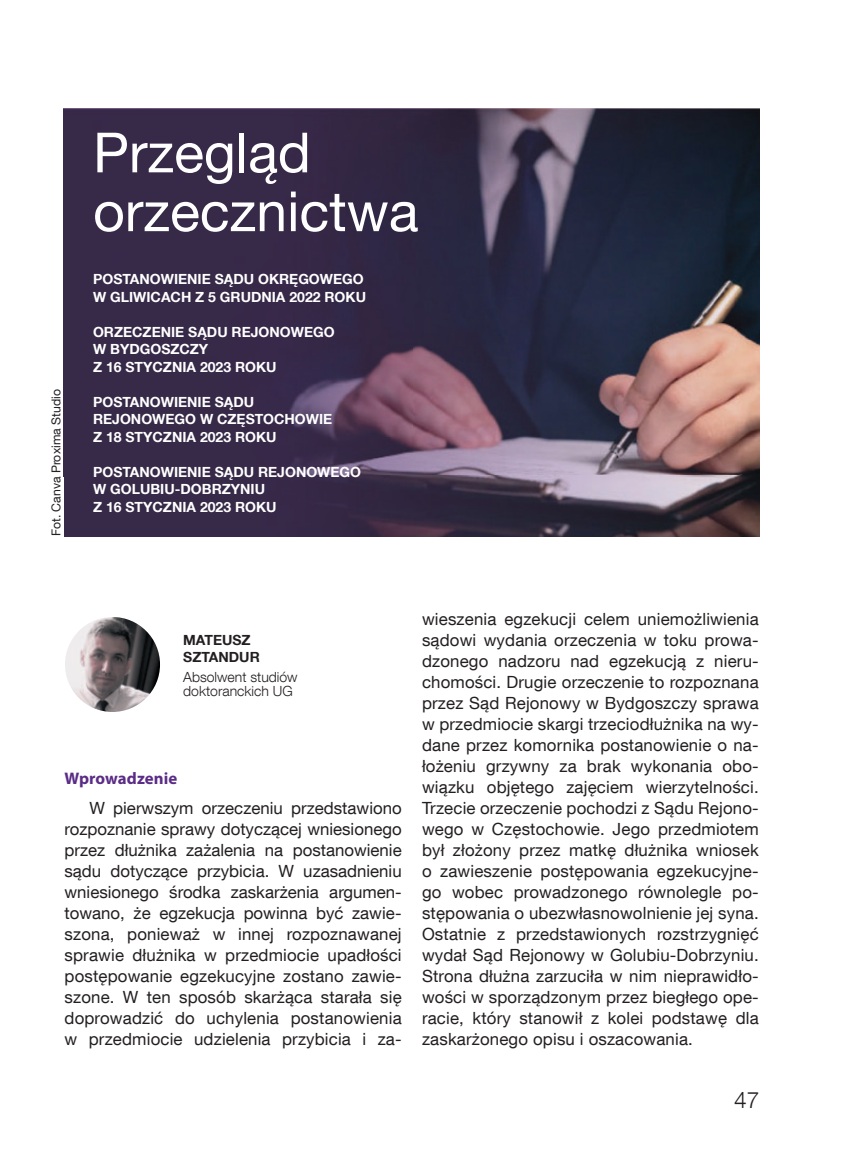
<style>
.page{position:relative;width:849px;height:1176px;background:#fff}
.page>*{position:absolute;margin:0;border:0;box-sizing:border-box;transform-origin:0 0}
.t1{font:55.48px/58.8px "Helvetica Neue LT Com";color:#fff}
.t2{font:300 22.75px "Helvetica Neue LT Com";color:#231f20}
.t3{font:16.8px/21px "Helvetica Neue LT Com";letter-spacing:.01em;color:#231f20;text-align:justify}
.t4{font:700 16.8px "Myriad Pro";letter-spacing:.005em;color:#5b2c86}
.t5{font:700 14px/17.5px "Helvetica Neue LT Com";color:#fff}
.t6{font:300 14px/14px "Helvetica Neue LT Com";color:#231f20}
.t7{font:700 14px/17.5px "Helvetica Neue LT Com";color:#231f20}
.t8{font:12.25px "Helvetica Neue LT Com";color:#231f20}
</style>
<div class="page">
<img style="left:64px;top:108px;width:695px;height:428px">
<img style="left:65px;top:617px;width:95px;height:95px;border-radius:47px">
<p class="t8" style="left:49px;top:536px;width:149px;rotate:-90deg">Fot. Canva Proxima Studio</p>
<h1 class="t1" style="left:93px;top:122px;width:327px">Przegląd orzecznictwa</h1>
<p class="t5" style="left:93px;top:270px;width:274px">POSTANOWIENIE SĄDU OKRĘGOWEGO<br>W GLIWICACH Z 5 GRUDNIA 2022 ROKU</p>
<p class="t5" style="left:93px;top:322px;width:243px">ORZECZENIE SĄDU REJONOWEGO<br>W BYDGOSZCZY<br>Z 16 STYCZNIA 2023 ROKU</p>
<p class="t5" style="left:93px;top:392px;width:241px">POSTANOWIENIE SĄDU<br>REJONOWEGO W CZĘSTOCHOWIE<br>Z 18 STYCZNIA 2023 ROKU</p>
<p class="t5" style="left:93px;top:462px;width:269px">POSTANOWIENIE SĄDU REJONOWEGO<br>W GOLUBIU-DOBRZYNIU<br>Z 16 STYCZNIA 2023 ROKU</p>
<p class="t7" style="left:183px;top:631px;width:78px">MATEUSZ<br>SZTANDUR</p>
<p class="t6" style="left:183px;top:669px;width:116px">Absolwent studiów doktoranckich UG</p>
<p class="t4" style="left:64px;top:767px;width:114px">Wprowadzenie</p>
<p class="t3" style="left:64px;top:797px;width:338px;text-indent:25px">W pierwszym orzeczeniu przedstawiono rozpoznanie sprawy dotyczącej wniesionego przez dłużnika zażalenia na postanowienie sądu dotyczące przybicia. W uzasadnieniu wniesionego środka zaskarżenia argumen&shy;towano, że egzekucja powinna być zawie&shy;szona, ponieważ w innej rozpoznawanej sprawie dłużnika w przedmiocie upadłości postępowanie egzekucyjne zostano zawie&shy;szone. W ten sposób skarżąca starała się doprowadzić do uchylenia postanowienia w przedmiocie udzielenia przybicia i za-</p>
<p class="t3" style="left:422px;top:608px;width:338px">wieszenia egzekucji celem uniemożliwienia sądowi wydania orzeczenia w toku prowa&shy;dzonego nadzoru nad egzekucją z nieru&shy;chomości. Drugie orzeczenie to rozpoznana przez Sąd Rejonowy w Bydgoszczy sprawa w przedmiocie skargi trzeciodłużnika na wy&shy;dane przez komornika postanowienie o na&shy;łożeniu grzywny za brak wykonania obo&shy;wiązku objętego zajęciem wierzytelności.<br>Trzecie orzeczenie pochodzi z Sądu Rejono&shy;wego w Częstochowie. Jego przedmiotem był złożony przez matkę dłużnika wniosek o zawieszenie postępowania egzekucyjne&shy;go wobec prowadzonego równolegle po&shy;stępowania o ubezwłasnowolnienie jej syna.<br>Ostatnie z przedstawionych rozstrzygnięć wydał Sąd Rejonowy w Golubiu-Dobrzyniu.<br>Strona dłużna zarzuciła w nim nieprawidło&shy;wości w sporządzonym przez biegłego ope&shy;racie, który stanowił z kolei podstawę dla zaskarżonego opisu i oszacowania.</p>
<h2 class="t2" style="left:734px;top:1086px;width:27px">47</h2>
</div>
